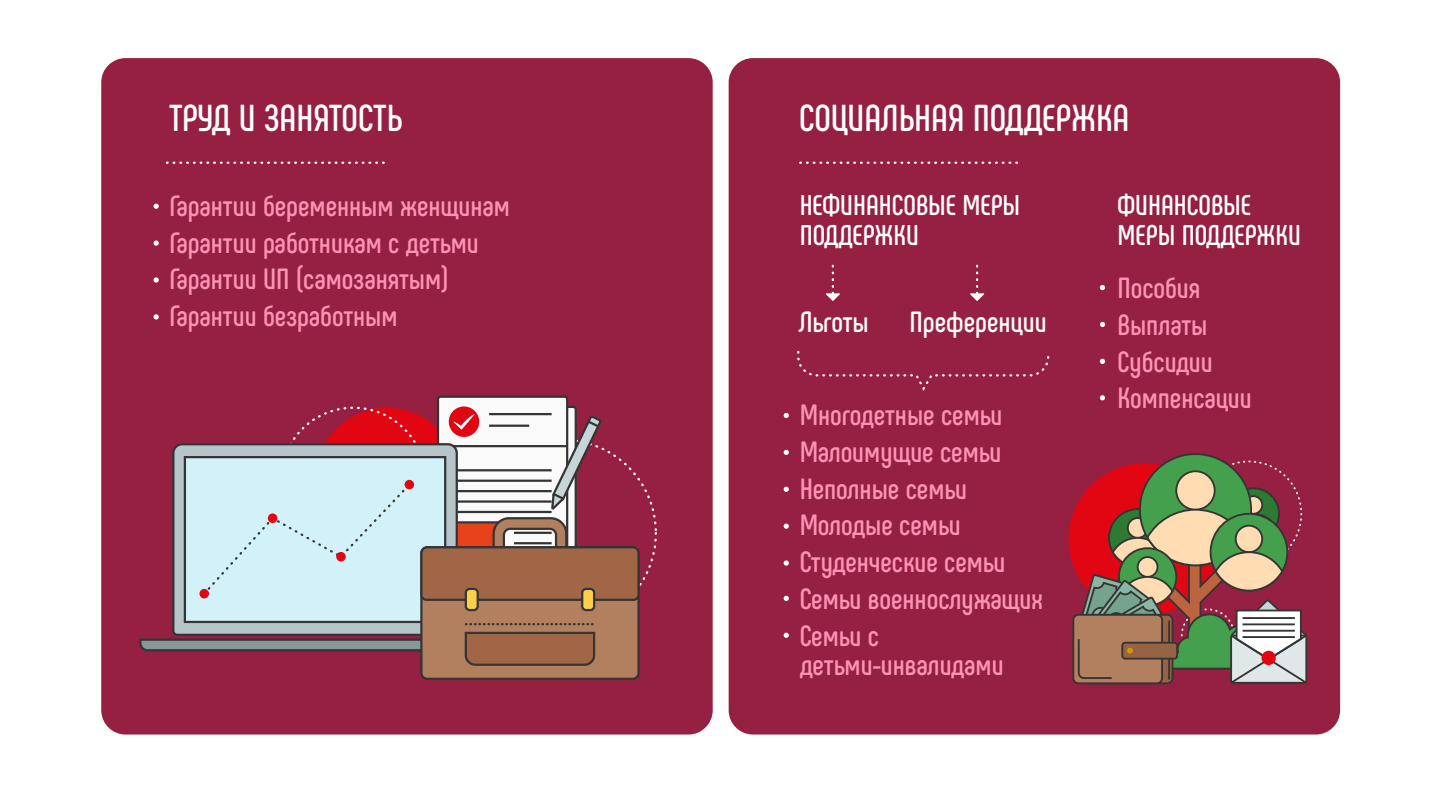
<style>
.page{position:relative;width:1441px;height:796px;background:#fff}
.page>*{position:absolute;margin:0;border:0;box-sizing:border-box;transform-origin:0 0}
.t1{font:700 37.5px "Phenomena";letter-spacing:-.005em;color:#fff}
.t2{font:700 29.25px/36.8px "Phenomena";color:#ff94b5}
.t3{font:700 29.25px "Phenomena";color:#fff}
.t4{font:700 28.5px/29.2px "Phenomena";color:#fff}
</style>
<div class="page">
<div style="left:728px;top:58px;width:612px;height:676px;background:#962042;border-radius:24px"></div>
<div style="left:101px;top:58px;width:611px;height:676px;background:#962042;border-radius:24px"></div>
<svg style="left:153px;top:203px;width:6px;height:6px"></svg>
<svg style="left:153px;top:240px;width:6px;height:6px"></svg>
<svg style="left:153px;top:277px;width:6px;height:5px"></svg>
<svg style="left:153px;top:314px;width:6px;height:5px"></svg>
<svg style="left:167px;top:161px;width:218px;height:3px"></svg>
<svg style="left:800px;top:161px;width:219px;height:3px"></svg>
<div style="left:315px;top:407px;width:144px;height:144px;background:#e20613;border-radius:50%"></div>
<svg style="left:172px;top:442px;width:247px;height:181px;background:#9da0a5"></svg>
<div style="left:184px;top:456px;width:262px;height:167px;background:#d2f1f9;border:2px solid #353535"></div>
<div style="left:421px;top:547px;width:217px;height:131px;background:#b2805f;border-radius:6px"></div>
<div style="left:420px;top:546px;width:219px;height:133px;border:2px solid #353535;border-radius:6px"></div>
<div style="left:466px;top:588px;width:11px;height:22px;background:#ffcf4a;border-radius:4px"></div>
<div style="left:464px;top:587px;width:15px;height:24px;border:2px solid #353535;border-radius:4px"></div>
<div style="left:582px;top:588px;width:12px;height:22px;background:#ffcf4a;border-radius:4px"></div>
<div style="left:581px;top:587px;width:14px;height:24px;border:2px solid #353535;border-radius:4px"></div>
<svg style="left:139px;top:623px;width:457px;height:43px"></svg>
<svg style="left:419px;top:395px;width:222px;height:207px"></svg>
<svg style="left:207px;top:486px;width:205px;height:110px"></svg>
<svg style="left:199px;top:588px;width:10px;height:10px"></svg>
<div style="left:268px;top:513px;width:9px;height:10px;background:#e20613;border-radius:50%"></div>
<svg style="left:336px;top:551px;width:10px;height:10px"></svg>
<svg style="left:404px;top:479px;width:10px;height:10px"></svg>
<svg style="left:783px;top:413px;width:6px;height:5px"></svg>
<svg style="left:783px;top:449px;width:6px;height:6px"></svg>
<svg style="left:783px;top:486px;width:6px;height:5px"></svg>
<svg style="left:1099px;top:285px;width:6px;height:5px"></svg>
<svg style="left:1100px;top:322px;width:5px;height:5px"></svg>
<svg style="left:1099px;top:358px;width:6px;height:6px"></svg>
<svg style="left:1099px;top:395px;width:6px;height:5px"></svg>
<svg style="left:783px;top:523px;width:6px;height:5px"></svg>
<svg style="left:783px;top:560px;width:6px;height:5px"></svg>
<svg style="left:783px;top:595px;width:6px;height:5px"></svg>
<svg style="left:783px;top:632px;width:6px;height:5px"></svg>
<svg style="left:797px;top:350px;width:253px;height:41px"></svg>
<svg style="left:826px;top:264px;width:14px;height:37px"></svg>
<svg style="left:970px;top:264px;width:14px;height:37px"></svg>
<div style="left:1068px;top:463px;width:152px;height:152px;background:#e20613;border-radius:50%"></div>
<div style="left:1227px;top:488px;width:51px;height:51px;background:#2d7a33;border-radius:50%"></div>
<div style="left:1226px;top:487px;width:53px;height:53px;border:2px solid #353535;border-radius:50%"></div>
<svg style="left:1244px;top:496px;width:18px;height:17px"></svg>
<div style="left:1243px;top:495px;width:20px;height:19px;border:2px solid #353535;border-radius:50%"></div>
<svg style="left:1231px;top:513px;width:44px;height:26px"></svg>
<div style="left:1230px;top:512px;width:46px;height:28px;border:2px solid #353535;border-radius:50%"></div>
<div style="left:1109px;top:509px;width:57px;height:57px;background:#2d7a33;border-radius:50%"></div>
<svg style="left:1127px;top:518px;width:20px;height:19px"></svg>
<div style="left:1126px;top:517px;width:22px;height:21px;border:2px solid #353535;border-radius:50%"></div>
<div style="left:1139px;top:454px;width:112px;height:111px;background:#44a04d;border-radius:50%"></div>
<div style="left:1176px;top:471px;width:38px;height:38px;background:#ffdcb2;border-radius:50%"></div>
<div style="left:1175px;top:470px;width:40px;height:40px;border:2px solid #353535;border-radius:50%"></div>
<svg style="left:1147px;top:509px;width:96px;height:56px;background:#ddc69e"></svg>
<svg style="left:1210px;top:513px;width:77px;height:77px"></svg>
<svg style="left:1235px;top:525px;width:27px;height:27px"></svg>
<div style="left:1234px;top:524px;width:29px;height:29px;border:2px solid #353535;border-radius:50%"></div>
<svg style="left:1071px;top:536px;width:237px;height:148px"></svg>
<p class="t1" style="left:169px;top:95px;width:235px">ТРУД И ЗАНЯТОСТЬ</p>
<p class="t1" style="left:799px;top:95px;width:332px">СОЦИАЛЬНАЯ ПОДДЕРЖКА</p>
<p class="t2" style="left:170px;top:187px;width:342px">Гарантии беременным женщинам<br>Гарантии работникам с детьми<br>Гарантии ИП (самозанятым)<br>Гарантии безработным</p>
<p class="t4" style="left:799px;top:191px;width:222px">НЕФИНАНСОВЫЕ МЕРЫ<br>ПОДДЕРЖКИ</p>
<p class="t4" style="left:1117px;top:191px;width:185px">ФИНАНСОВЫЕ<br>МЕРЫ ПОДДЕРЖКИ</p>
<p class="t3" style="left:798px;top:304px;width:72px">Льготы</p>
<p class="t3" style="left:909px;top:304px;width:139px">Преференции</p>
<p class="t2" style="left:799px;top:396px;width:245px">Многодетные семьи<br>Малоимущие семьи<br>Неполные семьи<br>Молодые семьи<br>Студенческие семьи<br>Семьи военнослужащих<br>Семьи с</p>
<p class="t2" style="left:799px;top:646px;width:205px">детьми-инвалидами</p>
<p class="t2" style="left:1117px;top:269px;width:136px">Пособия<br>Выплаты<br>Субсидии<br>Компенсации</p>
</div>
